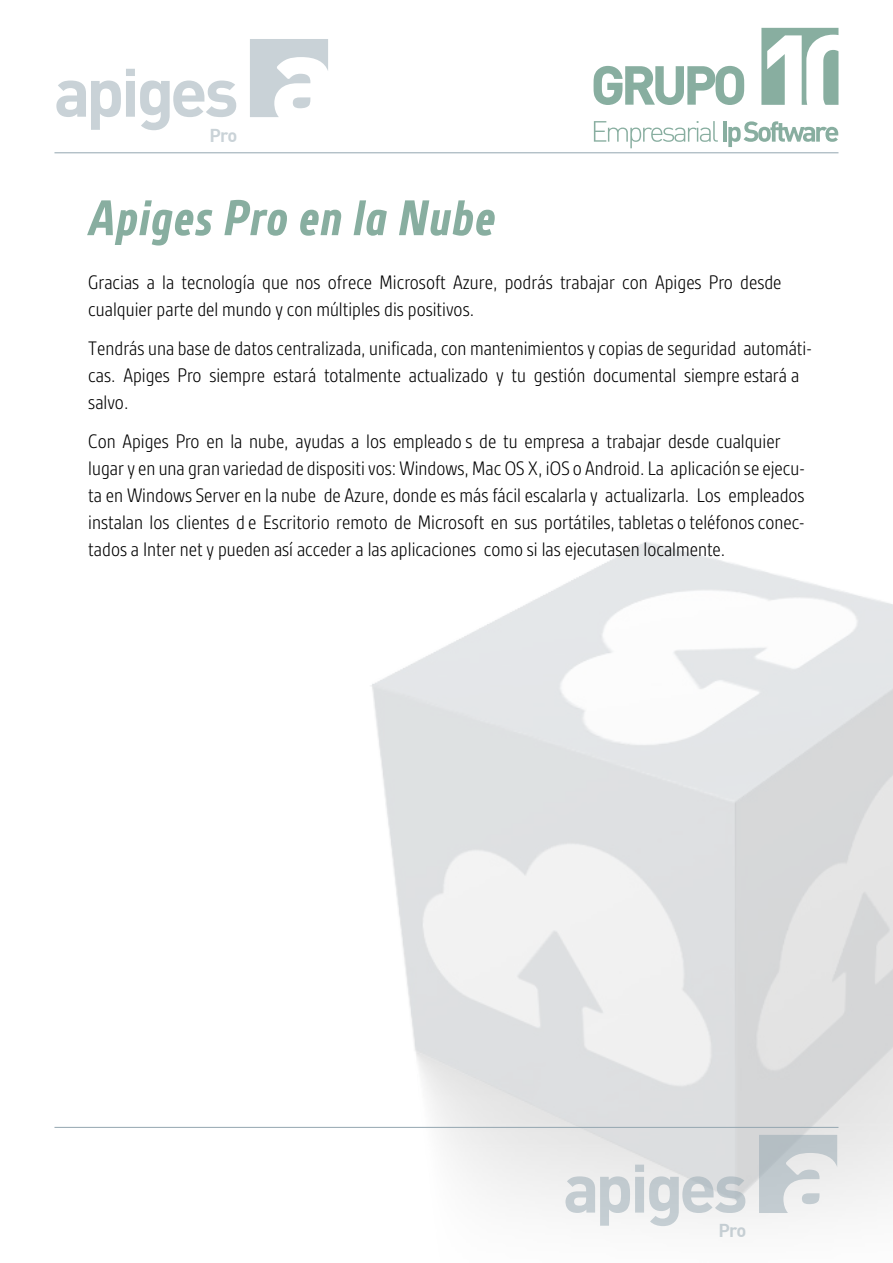
<style>
.page{position:relative;width:893px;height:1263px;background:#fff}
.page>*{position:absolute;margin:0;border:0;box-sizing:border-box;transform-origin:0 0}
.t1{font:italic 700 54px "Gesta Condensed W01";color:#88aea0}
.t2{font:300 21px/27px "Gesta Condensed W01";color:#000}
.t3{font:18.3px "DIN Bold";letter-spacing:-.05em;color:#94a6b0}
</style>
<div class="page">
<svg style="left:56px;top:69px;width:180px;height:61px"></svg>
<svg style="left:250px;top:39px;width:78px;height:78px"></svg>
<svg style="left:565px;top:1165px;width:180px;height:61px"></svg>
<svg style="left:759px;top:1135px;width:78px;height:78px"></svg>
<svg style="left:594px;top:121px;width:123px;height:27px"></svg>
<svg style="left:723px;top:122px;width:3px;height:20px"></svg>
<svg style="left:728px;top:121px;width:110px;height:26px"></svg>
<svg style="left:593px;top:66px;width:151px;height:39px"></svg>
<svg style="left:761px;top:28px;width:77px;height:77px"></svg>
<hr style="left:54px;top:152px;width:784px;height:1px;background:#94a6b0">
<hr style="left:54px;top:1127px;width:784px;height:1px;background:#94a6b0">
<p class="t3" style="left:209px;top:123px;width:29px">Pro</p>
<h1 class="t1" style="left:88px;top:188px;width:409px">Apiges Pro en la Nube</h1>
<p class="t2" style="left:88px;top:269px;width:694px">Gracias a la tecnología que nos ofrece Microsoft Azure, podrás trabajar con Apiges Pro desde cualquier parte del mundo y con múltiples dis positivos.</p>
<p class="t2" style="left:88px;top:335px;width:725px">Tendrás una base de datos centralizada, unificada, con mantenimientos y copias de seguridad automáti&shy;cas. Apiges Pro siempre estará totalmente actualizado y tu gestión documental siempre estará a salvo.</p>
<p class="t2" style="left:88px;top:428px;width:718px">Con Apiges Pro en la nube, ayudas a los empleado s de tu empresa a trabajar desde cualquier lugar y en una gran variedad de dispositi vos: Windows, Mac OS X, iOS o Android. La aplicación se ejecu&shy;ta en Windows Server en la nube de Azure, donde es más fácil escalarla y actualizarla. Los empleados instalan los clientes d e Escritorio remoto de Microsoft en sus portátiles, tabletas o teléfonos conec&shy;tados a Inter net y pueden así acceder a las aplicaciones como si las ejecutasen localmente.</p>
<p class="t3" style="left:718px;top:1219px;width:29px">Pro</p>
</div>
